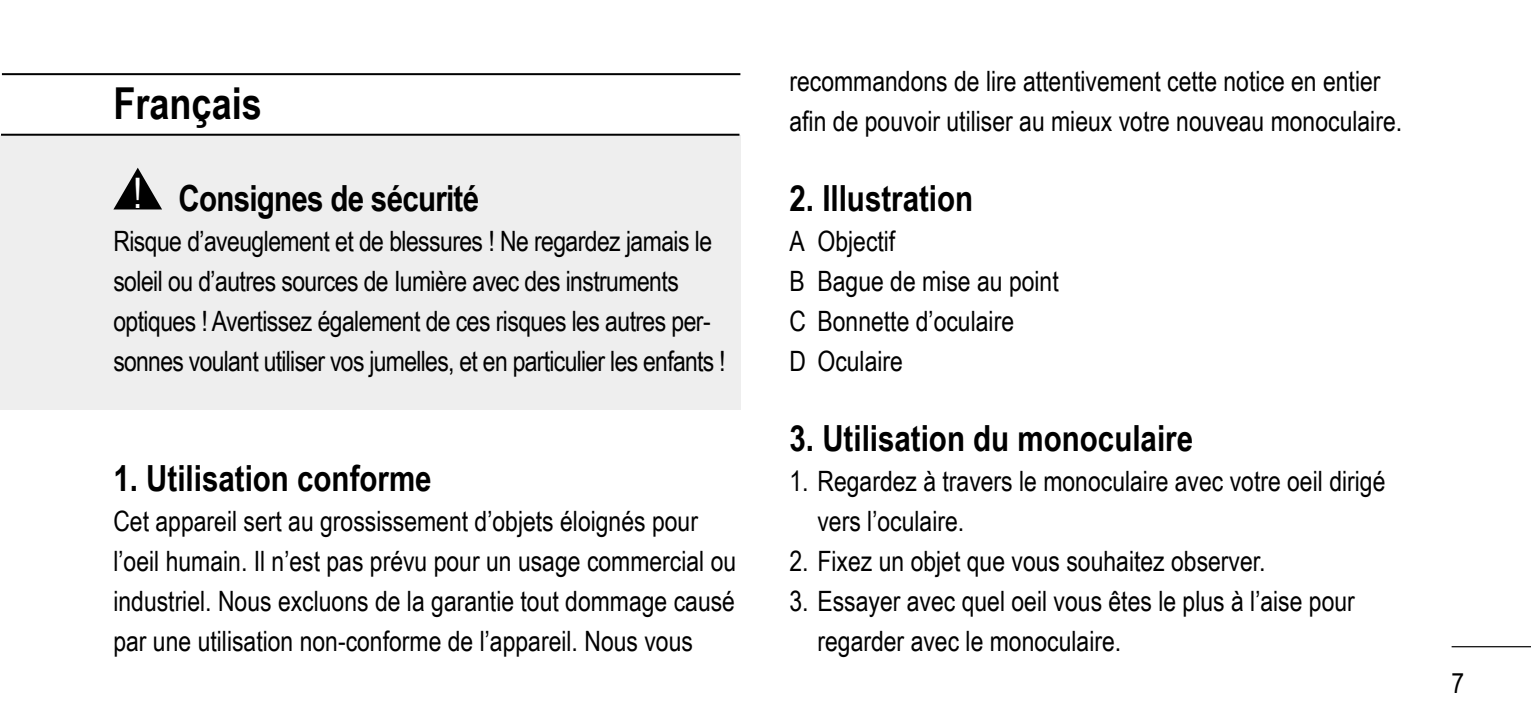
<style>
.page{position:relative;width:1531px;height:726px;background:#fff}
.page>*{position:absolute;margin:0;border:0;box-sizing:border-box;transform-origin:0 0}
.t1{font:700 44px "Arial Narrow";color:#000}
.t2{font:700 36px "Arial Narrow";color:#000}
.t3{font:700 36px "Arial Narrow";letter-spacing:-.02em;color:#000}
.t4{font:28px/40px "Arial Narrow";color:#000}
.t5{font:28px/40px "Arial Narrow";letter-spacing:-.02em;color:#000}
.s1{font-weight:400;font-size:42px;color:#fff}
</style>
<div class="page">
<hr style="left:1451px;top:646px;width:80px;height:1px;background:#000">
<div style="left:0;top:135px;width:740px;height:275px;background:#eee"></div>
<hr style="left:1px;top:134px;width:738px;height:2px;background:#000">
<hr style="left:2px;top:73px;width:738px;height:2px;background:#000">
<svg style="left:113px;top:168px;width:49px;height:41px"></svg>
<h1 class="t1" style="left:113px;top:70px;width:150px">Français</h1>
<p class="t3" style="left:133px;top:171px;width:348px"><span class="s1">!</span> Consignes de sécurité</p>
<p class="t5" style="left:113px;top:220px;width:614px">Risque d’aveuglement et de blessures ! Ne regardez jamais le soleil ou d’autres sources de Iumière avec des instruments optiques ! Avertissez également de ces risques les autres per&shy;sonnes voulant utiliser vos jumelles, et en particulier les enfants !</p>
<p class="t2" style="left:113px;top:451px;width:320px">1. Utilisation conforme</p>
<p class="t4" style="left:113px;top:500px;width:624px">Cet appareil sert au grossissement d’objets éloignés pour l’oeil humain. Il n’est pas prévu pour un usage commercial ou industriel. Nous excluons de la garantie tout dommage causé par une utilisation non-conforme de l’appareil. Nous vous</p>
<p class="t4" style="left:789px;top:60px;width:614px">recommandons de lire attentivement cette notice en entier afin de pouvoir utiliser au mieux votre nouveau monoculaire.</p>
<p class="t2" style="left:789px;top:171px;width:185px">2. Illustration</p>
<p class="t4" style="left:789px;top:220px;width:271px">A Objectif<br>B Bague de mise au point<br>C Bonnette d’oculaire<br>D Oculaire</p>
<p class="t2" style="left:789px;top:411px;width:405px">3. Utilisation du monoculaire</p>
<p class="t4" style="left:817px;top:460px;width:569px;text-indent:-28px">1. Regardez à travers le monoculaire avec votre oeil dirigé vers l’oculaire.</p>
<p class="t4" style="left:789px;top:540px;width:478px">2. Fixez un objet que vous souhaitez observer.</p>
<p class="t4" style="left:817px;top:580px;width:539px;text-indent:-28px">3. Essayer avec quel oeil vous êtes le plus à l’aise pour regarder avec le monoculaire.</p>
<p class="t4" style="left:1451px;top:661px;width:14px">7</p>
</div>
